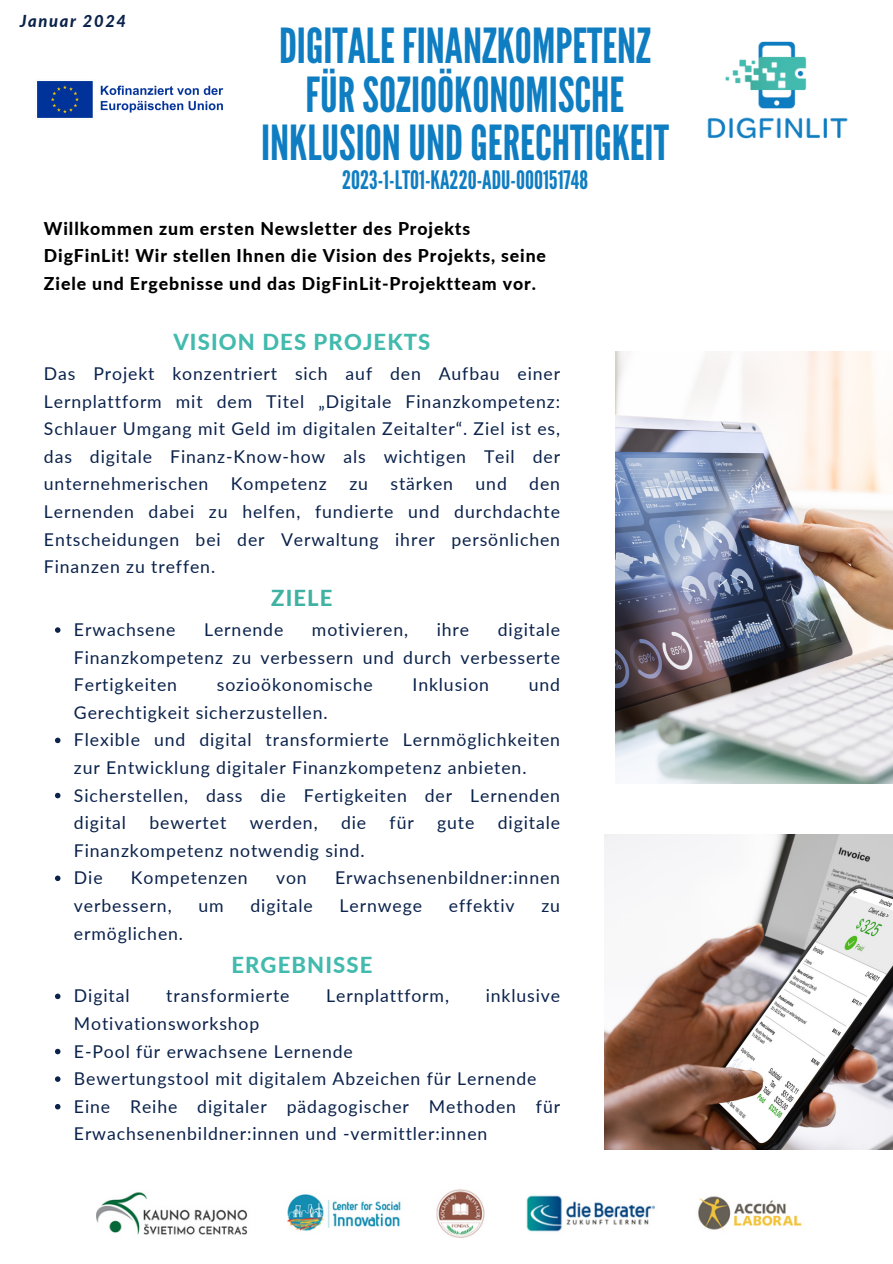
<style>
.page{position:relative;width:893px;height:1264px;background:#fff}
.page>*{position:absolute;margin:0;border:0;box-sizing:border-box;transform-origin:0 0}
.t1{font:48.3px/48.3px "League Gothic";color:#0f7dc1;text-align:center}
.t2{font:25.35px "League Gothic";color:#0f7dc1}
.t3{font:800 22.05px "Lato";letter-spacing:.05em;color:#42baad}
.t4{font:800 22.05px "Lato";letter-spacing:.05em;color:#40b2a4}
.t5{font:17.7px/27.6px "Lato";letter-spacing:.05em;color:#0b224b;text-align:justify}
.t6{font:800 17.7px/27.6px "Lato";letter-spacing:.05em;color:#000}
.t7{font:italic 800 16.5px "Lato";letter-spacing:.1em;color:#0b224b}
</style>
<div class="page">
<img style="left:615px;top:352px;width:277px;height:432px">
<img style="left:604px;top:834px;width:288px;height:315px">
<img style="left:707px;top:41px;width:141px;height:98px">
<svg style="left:55px;top:627px;width:5px;height:6px"></svg>
<svg style="left:55px;top:737px;width:5px;height:6px"></svg>
<svg style="left:55px;top:792px;width:5px;height:6px"></svg>
<svg style="left:55px;top:875px;width:5px;height:6px"></svg>
<svg style="left:55px;top:993px;width:5px;height:6px"></svg>
<svg style="left:55px;top:1048px;width:5px;height:6px"></svg>
<svg style="left:55px;top:1076px;width:5px;height:5px"></svg>
<svg style="left:55px;top:1104px;width:5px;height:5px"></svg>
<img style="left:96px;top:1189px;width:706px;height:48px">
<img style="left:37px;top:81px;width:187px;height:37px">
<p class="t7" style="left:20px;top:11px;width:108px">Januar 2024</p>
<p class="t1" style="left:261px;top:23px;width:409px">DIGITALE FINANZKOMPETENZ<br>FÜRSOZIOÖKONOMISCHE<br>INKLUSIONUNDGERECHTIGKEIT</p>
<p class="t2" style="left:342px;top:165px;width:247px">2023-1-LT01-KA220-ADU-000151748</p>
<h2 class="t6" style="left:44px;top:214px;width:503px">Willkommen zum ersten Newsletter des Projekts<br>DigFinLit! Wir stellen Ihnen die Vision des Projekts, seine<br>Ziele und Ergebnisse und das DigFinLit-Projektteam vor.</h2>
<h4 class="t3" style="left:173px;top:328px;width:258px">VISION DES PROJEKTS</h4>
<p class="t5" style="left:44px;top:359px;width:517px">Das Projekt konzentriert sich auf den Aufbau einer Lernplattform mit dem Titel „Digitale Finanzkompetenz:<br>Schlauer Umgang mit Geld im digitalen Zeitalter“. Ziel ist es, das digitale Finanz-Know-how als wichtigen Teil der unternehmerischen</p>
<p class="t5" style="left:44px;top:470px;width:517px;text-indent:485px">den Lernenden dabei zu helfen, fundierte und durchdachte Entscheidungen bei der Verwaltung ihrer persönlichen Finanzen zu treffen.</p>
<p class="t4" style="left:271px;top:584px;width:63px">ZIELE</p>
<p class="t5" style="left:74px;top:615px;width:103px">Erwachsene</p>
<p class="t5" style="left:204px;top:615px;width:81px">Lernende</p>
<p class="t5" style="left:312px;top:615px;width:98px">motivieren,</p>
<p class="t5" style="left:437px;top:615px;width:34px">ihre</p>
<p class="t5" style="left:231px;top:470px;width:97px">Kompetenz</p>
<p class="t5" style="left:349px;top:470px;width:20px">zu</p>
<p class="t5" style="left:390px;top:470px;width:64px">stärken</p>
<p class="t5" style="left:475px;top:470px;width:33px">und</p>
<p class="t5" style="left:74px;top:615px;width:487px;text-indent:424px">digitale Finanzkompetenz zu verbessern und durch verbesserte Fertigkeiten</p>
<p class="t5" style="left:217px;top:670px;width:157px">sozioökonomische</p>
<p class="t5" style="left:412px;top:670px;width:78px">Inklusion</p>
<p class="t5" style="left:528px;top:670px;width:33px">und</p>
<p class="t5" style="left:74px;top:698px;width:255px">Gerechtigkeit sicherzustellen.</p>
<p class="t5" style="left:74px;top:725px;width:487px">Flexible und digital transformierte Lernmöglichkeiten zur Entwicklung digitaler Finanzkompetenz anbieten.</p>
<p class="t5" style="left:74px;top:781px;width:487px">Sicherstellen, dass die Fertigkeiten der Lernenden digital</p>
<p class="t5" style="left:149px;top:808px;width:78px">bewertet</p>
<p class="t5" style="left:250px;top:808px;width:69px">werden,</p>
<p class="t5" style="left:341px;top:808px;width:27px">die</p>
<p class="t5" style="left:389px;top:808px;width:26px">für</p>
<p class="t5" style="left:437px;top:808px;width:39px">gute</p>
<p class="t5" style="left:498px;top:808px;width:64px">digitale</p>
<p class="t5" style="left:74px;top:836px;width:292px">Finanzkompetenz notwendig sind.</p>
<p class="t5" style="left:74px;top:863px;width:30px">Die</p>
<p class="t5" style="left:131px;top:863px;width:118px">Kompetenzen</p>
<p class="t5" style="left:276px;top:863px;width:32px">von</p>
<p class="t5" style="left:335px;top:863px;width:227px">Erwachsenenbildner:innen</p>
<p class="t5" style="left:74px;top:891px;width:99px">verbessern,</p>
<p class="t5" style="left:198px;top:891px;width:27px">um</p>
<p class="t5" style="left:250px;top:891px;width:64px">digitale</p>
<p class="t5" style="left:339px;top:891px;width:84px">Lernwege</p>
<p class="t5" style="left:449px;top:891px;width:67px">effektiv</p>
<p class="t5" style="left:541px;top:891px;width:20px">zu</p>
<p class="t5" style="left:74px;top:918px;width:111px">ermöglichen.</p>
<p class="t3" style="left:231px;top:950px;width:142px">ERGEBNISSE</p>
<h3 class="t5" style="left:74px;top:981px;width:57px">Digital</h3>
<h3 class="t5" style="left:166px;top:981px;width:125px">transformierte</h3>
<h3 class="t5" style="left:326px;top:981px;width:124px">Lernplattform,</h3>
<h3 class="t5" style="left:485px;top:981px;width:76px">inklusive</h3>
<h3 class="t5" style="left:74px;top:1009px;width:187px">Motivationsworkshop</h3>
<p class="t5" style="left:74px;top:1036px;width:280px">E-Pool für erwachsene Lernende</p>
<p class="t5" style="left:74px;top:1064px;width:464px">Bewertungstool mit digitalem Abzeichen für Lernende</p>
<p class="t5" style="left:74px;top:1092px;width:487px">Eine Reihe digitaler pädagogischer Methoden für<br>Erwachsenenbildner:innen und -vermittler:innen</p>
</div>
